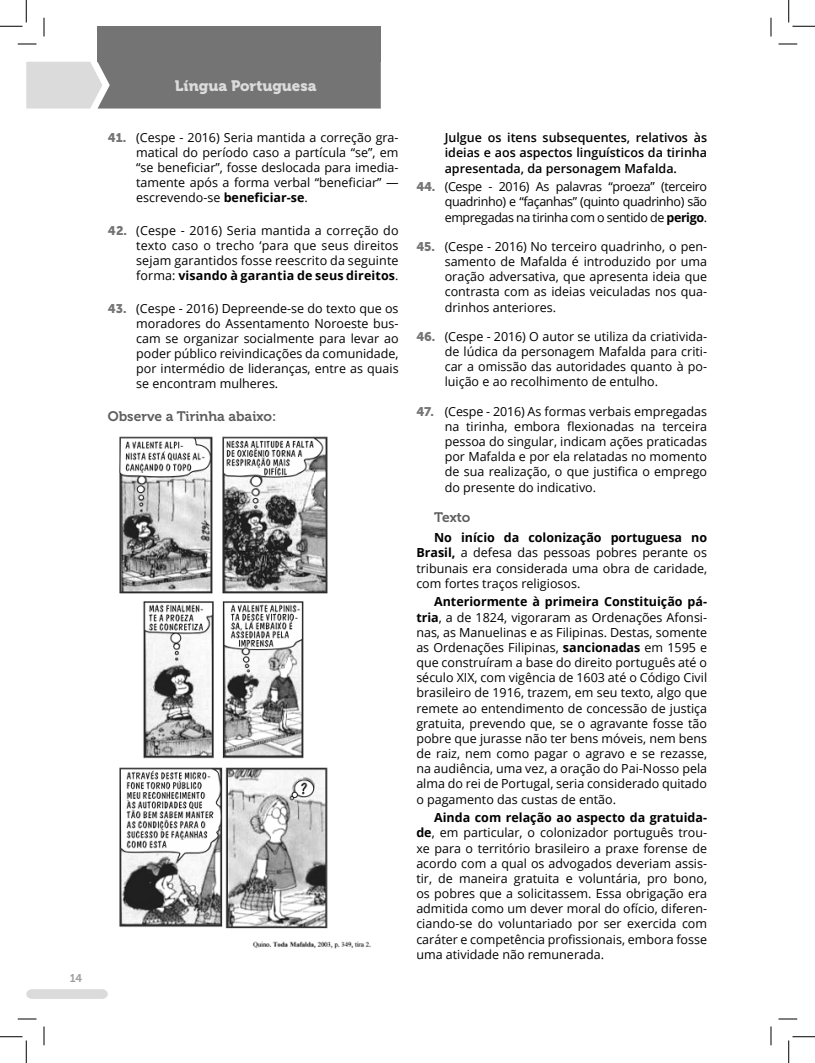
<style>
.page{position:relative;width:815px;height:1063px;background:#fff}
.page>*{position:absolute;margin:0;border:0;box-sizing:border-box;transform-origin:0 0}
.t1{font:15px "Museo 900";color:#dbdbdb}
.titulo_4{font:13.75px "Museo 700";color:#5d5d5d}
.Texto_paragrafo{font:12.5px/15.1px "Open Sans";color:#000;text-align:justify}
.Geral_2{font:600 12.5px/15.1px "Open Sans";color:#000;text-align:justify}
.t2{font:11.25px "Museo 700";color:#a0a0a0}
.s1{font-family:"Museo Sans 900";color:#747474}
.s2{font-weight:700}
</style>
<div class="page">
<svg style="left:26px;top:62px;width:354px;height:46px;background:#8b8b8b"></svg>
<div style="left:97px;top:26px;width:283px;height:36px;background:#747474"></div>
<svg style="left:26px;top:989px;width:82px;height:9px"></svg>
<img style="left:119px;top:436px;width:252px;height:513px">
<svg style="left:18px;top:43px;width:18px;height:2px"></svg>
<svg style="left:778px;top:43px;width:19px;height:2px"></svg>
<svg style="left:18px;top:1018px;width:18px;height:1px"></svg>
<svg style="left:778px;top:1018px;width:19px;height:1px"></svg>
<svg style="left:43px;top:18px;width:2px;height:18px"></svg>
<svg style="left:43px;top:1026px;width:2px;height:19px"></svg>
<svg style="left:770px;top:18px;width:1px;height:18px"></svg>
<svg style="left:770px;top:1026px;width:1px;height:19px"></svg>
<svg style="left:0;top:0;width:27px;height:27px"></svg>
<svg style="left:0;top:1036px;width:27px;height:26px"></svg>
<svg style="left:788px;top:0;width:26px;height:27px"></svg>
<svg style="left:788px;top:1036px;width:26px;height:26px"></svg>
<p class="t2" style="left:70px;top:972px;width:14px">14</p>
<p class="t1" style="left:175px;top:77px;width:143px">Língua Portuguesa</p>
<p class="Texto_paragrafo" style="left:136px;top:130px;width:264px;text-indent:-28px"><span class="s1">41.</span> (Cespe - 2016) Seria mantida a correção gra&shy;matical do período caso a partícula “se”, em “se beneficiar”, fosse deslocada para imedia&shy;tamente após a forma verbal “beneficiar” — escrevendo-se <span class="s2">beneficiar-se</span>.</p>
<p class="Texto_paragrafo" style="left:136px;top:222px;width:264px;text-indent:-28px"><span class="s1">42.</span> (Cespe - 2016) Seria mantida a correção do texto caso o trecho ‘para que seus direitos sejam garantidos fosse reescrito da seguinte forma: <span class="s2">visando à garantia de seus direitos</span>.</p>
<p class="Texto_paragrafo" style="left:136px;top:300px;width:264px;text-indent:-28px"><span class="s1">43.</span> (Cespe - 2016) Depreende-se do texto que os moradores do Assentamento Noroeste bus&shy;cam se organizar socialmente para levar ao poder público reivindicações da comunidade, por intermédio de lideranças, entre as quais se encontram mulheres.</p>
<p class="titulo_4" style="left:108px;top:409px;width:170px">Observe a Tirinha abaixo:</p>
<p class="Geral_2" style="left:444px;top:130px;width:264px">Julgue os itens subsequentes, relativos às ideias e aos aspectos linguísticos da tirinha apresentada, da personagem Mafalda.</p>
<p class="Texto_paragrafo" style="left:444px;top:179px;width:264px;text-indent:-28px"><span class="s1">44.</span> (Cespe - 2016) As palavras “proeza” (terceiro quadrinho) e “façanhas” (quinto quadrinho) são empregadas na tirinha com o sentido de <span class="s2">perigo</span>.</p>
<p class="Texto_paragrafo" style="left:444px;top:238px;width:264px;text-indent:-28px"><span class="s1">45.</span> (Cespe - 2016) No terceiro quadrinho, o pen&shy;samento de Mafalda é introduzido por uma oração adversativa, que apresenta ideia que contrasta com as ideias veiculadas nos qua&shy;drinhos anteriores.</p>
<p class="Texto_paragrafo" style="left:444px;top:328px;width:264px;text-indent:-28px"><span class="s1">46.</span> (Cespe - 2016) O autor se utiliza da criativida&shy;de lúdica da personagem Mafalda para criti&shy;car a omissão das autoridades quanto à po&shy;luição e ao recolhimento de entulho.</p>
<p class="Texto_paragrafo" style="left:444px;top:403px;width:264px;text-indent:-28px"><span class="s1">47.</span> (Cespe - 2016) As formas verbais empregadas na tirinha, embora flexionadas na terceira pessoa do singular, indicam ações praticadas por Mafalda e por ela relatadas no momento de sua realização, o que justifica o emprego do presente do indicativo.</p>
<p class="titulo_4" style="left:434px;top:509px;width:38px">Texto</p>
<p class="Texto_paragrafo" style="left:416px;top:529px;width:292px;text-indent:18px"><span class="s2">No início da colonização portuguesa no Brasil,</span> a defesa das pessoas pobres perante os tribunais era considerada uma obra de caridade, com fortes traços religiosos.</p>
<p class="Texto_paragrafo" style="left:416px;top:594px;width:292px;text-indent:18px"><span class="s2">Anteriormente à primeira Constituição pá&shy;tria</span>, a de 1824, vigoraram as Ordenações Afonsi&shy;nas, as Manuelinas e as Filipinas. Destas, somente as Ordenações Filipinas, <span class="s2">sancionadas</span> em 1595 e que construíram a base do direito português até o século XIX, com vigência de 1603 até o Código Civil brasileiro de 1916, trazem, em seu texto, algo que remete ao entendimento de concessão de justiça gratuita, prevendo que, se o agravante fosse tão pobre que jurasse não ter bens móveis, nem bens de raiz, nem como pagar o agravo e se rezasse, na audiência, uma vez, a oração do Pai-Nosso pela alma do rei de Portugal, seria considerado quitado o pagamento das custas de então.</p>
<p class="Texto_paragrafo" style="left:416px;top:809px;width:292px;text-indent:18px"><span class="s2">Ainda com relação ao aspecto da gratuida&shy;de</span>, em particular, o colonizador português trou&shy;xe para o território brasileiro a praxe forense de acordo com a qual os advogados deveriam assis&shy;tir, de maneira gratuita e voluntária, pro bono, os pobres que a solicitassem. Essa obrigação era admitida como um dever moral do ofício, diferen&shy;ciando-se do voluntariado por ser exercida com caráter e competência profissionais, embora fosse uma atividade não remunerada.</p>
</div>
